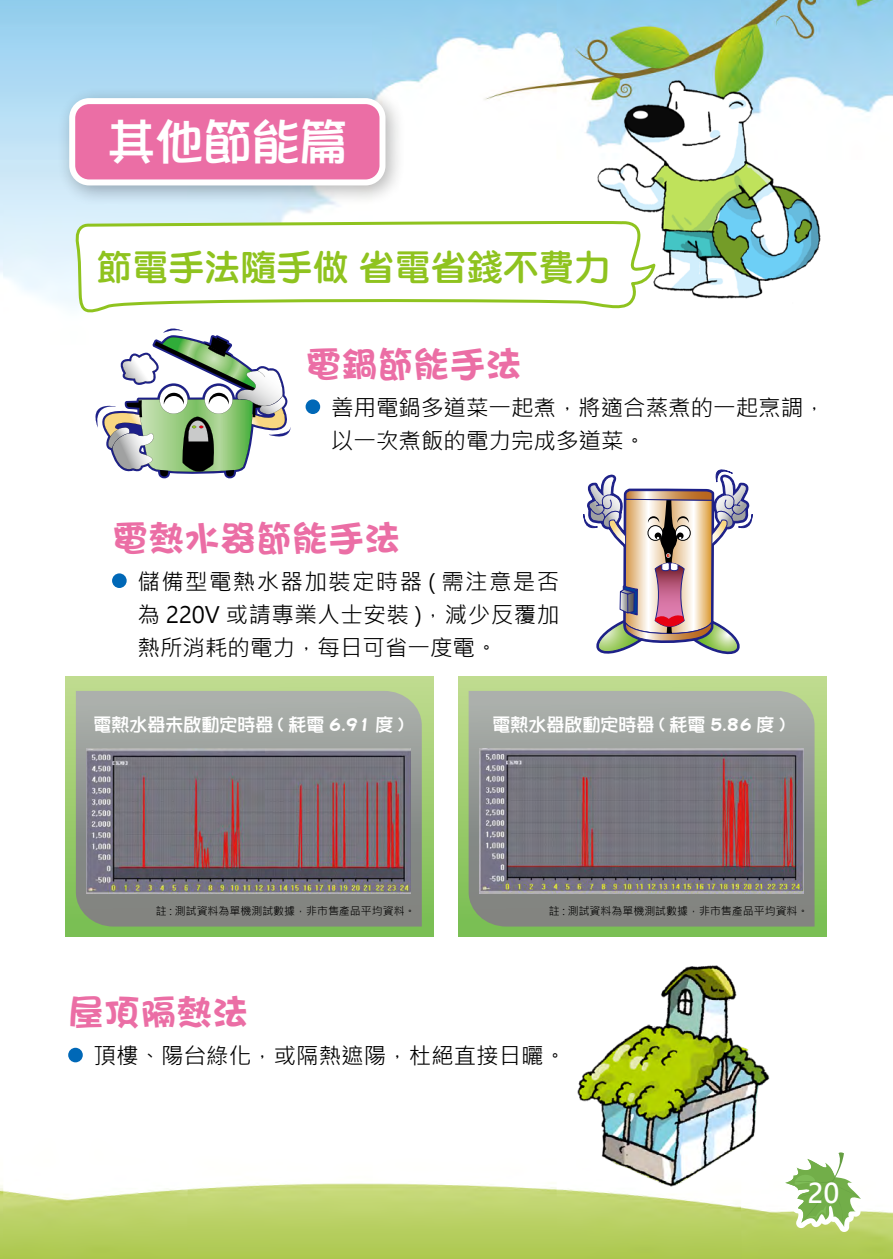
<style>
.page{position:relative;width:893px;height:1259px;background:#fff}
.page>*{position:absolute;margin:0;border:0;box-sizing:border-box;transform-origin:0 0}
.t1{font:48px "DFPOP1 Std W7";color:#fff}
.t2{font:36px "DF Hai Bao Std W9";color:#eb6ea5}
.t3{font:36px "DF Yuan Std W8";color:#8fc31f}
.t4{font:27px "Microsoft Jheng Hei UI Bold";color:#fff}
.t5{font:22.5px/33px "Microsoft Jheng Hei UI Regular";color:#000}
.t6{font:18px "DFPOP1 Std W7";color:#fff}
.t7{font:10.8px "Microsoft Jheng Hei UI Regular";color:#000}
</style>
<div class="page">
<img style="left:0;top:0;width:893px;height:1259px">
<svg style="left:780px;top:1147px;width:86px;height:85px"></svg>
<svg style="left:71px;top:220px;width:505px;height:98px"></svg>
<div style="left:56px;top:85px;width:350px;height:121px;background:#000;opacity:.3"></div>
<div style="left:72px;top:101px;width:310px;height:81px;background:#eb6ea5;border-radius:17px"></div>
<div style="left:69px;top:98px;width:316px;height:87px;border:6px solid #fff;border-radius:17px"></div>
<div style="left:306px;top:399px;width:14px;height:15px;background:#0068b7;border-radius:50%"></div>
<div style="left:112px;top:573px;width:15px;height:15px;background:#0068b7;border-radius:50%"></div>
<div style="left:68px;top:1047px;width:15px;height:15px;background:#0068b7;border-radius:50%"></div>
<svg style="left:66px;top:676px;width:367px;height:260px;background:#a0cd74"></svg>
<svg style="left:76px;top:691px;width:346px;height:235px;background:#989c97"></svg>
<svg style="left:459px;top:676px;width:367px;height:260px;background:#9fcc73"></svg>
<svg style="left:469px;top:691px;width:345px;height:235px;background:#979c96"></svg>
<img style="left:87px;top:748px;width:323px;height:145px">
<img style="left:480px;top:748px;width:323px;height:145px">
<img style="left:576px;top:66px;width:256px;height:254px">
<img style="left:559px;top:936px;width:257px;height:277px">
<svg style="left:88px;top:325px;width:208px;height:153px"></svg>
<img style="left:585px;top:457px;width:168px;height:802px">
<svg style="left:583px;top:461px;width:170px;height:199px"></svg>
<h1 class="t1" style="left:107px;top:116px;width:242px">其他節能篇</h1>
<h2 class="t3" style="left:97px;top:247px;width:516px">節電手法隨手做省電省錢不費力</h2>
<h2 class="t2" style="left:306px;top:344px;width:217px">電鍋節能手法</h2>
<p class="t5" style="left:331px;top:391px;width:496px">善用電鍋多道菜一起煮，將適合蒸煮的一起烹調，以一次煮飯的電力完成多道菜。</p>
<h2 class="t2" style="left:112px;top:518px;width:289px">電熱水器節能手法</h2>
<p class="t5" style="left:138px;top:565px;width:423px;text-align:justify">儲備型電熱水器加裝定時器 ( 需注意是否為 220V 或請專業人士安裝 )，減少反覆加熱所消耗的電力，每日可省一度電。</p>
<p class="t6" style="left:93px;top:715px;width:312px">電熱水器未啟動定時器 ( 耗電 6.91 度 )</p>
<p class="t6" style="left:492px;top:715px;width:294px">電熱水器啟動定時器 ( 耗電 5.86 度 )</p>
<p class="t7" style="left:156px;top:904px;width:261px">註 : 測試資料為單機測試數據，非市售產品平均資料。</p>
<p class="t7" style="left:549px;top:904px;width:261px">註 : 測試資料為單機測試數據，非市售產品平均資料。</p>
<h2 class="t2" style="left:68px;top:992px;width:181px">屋頂隔熱法</h2>
<p class="t5" style="left:94px;top:1039px;width:474px">頂樓、陽台綠化，或隔熱遮陽，杜絕直接日曬。</p>
<p class="t4" style="left:807px;top:1176px;width:34px">20</p>
</div>
